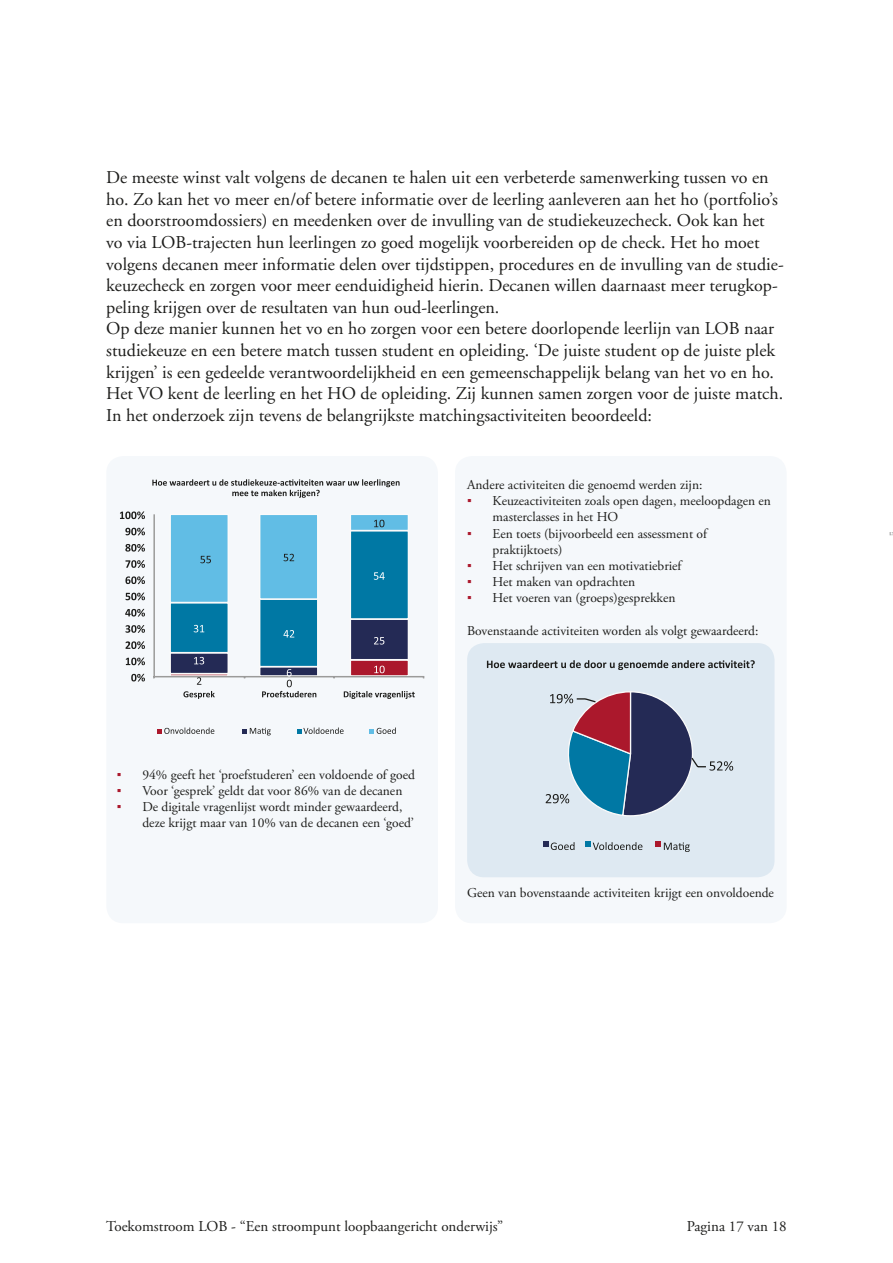
<style>
.page{position:relative;width:893px;height:1263px;background:#fff}
.page>*{position:absolute;margin:0;border:0;box-sizing:border-box;transform-origin:0 0}
.t1{font:18px/21.6px "Adobe Garamond";color:#1d1d1b}
.t2{font:15px "Adobe Garamond Pro";color:#1d1d1b}
.t3{font:13.5px/16.2px "Adobe Garamond Pro";color:#1d1d1b}
.s1{font-family:"Arial";color:#ab182c}
</style>
<div class="page">
<div style="left:106px;top:456px;width:332px;height:467px;background:#f5f8fb;border-radius:17px"></div>
<div style="left:455px;top:456px;width:332px;height:467px;background:#f5f8fb;border-radius:17px"></div>
<hr style="left:153px;top:514px;width:2px;height:163px;background:#9b9b9a">
<hr style="left:154px;top:676px;width:270px;height:1px;background:#9b9b9a">
<svg style="left:131px;top:674px;width:14px;height:7px"></svg>
<svg style="left:126px;top:657px;width:19px;height:8px"></svg>
<svg style="left:126px;top:641px;width:19px;height:8px"></svg>
<svg style="left:125px;top:625px;width:20px;height:8px"></svg>
<svg style="left:125px;top:609px;width:20px;height:8px"></svg>
<svg style="left:126px;top:593px;width:19px;height:7px"></svg>
<svg style="left:125px;top:576px;width:20px;height:8px"></svg>
<svg style="left:125px;top:560px;width:20px;height:8px"></svg>
<svg style="left:125px;top:544px;width:20px;height:8px"></svg>
<svg style="left:125px;top:528px;width:20px;height:7px"></svg>
<svg style="left:120px;top:511px;width:25px;height:8px"></svg>
<svg style="left:169px;top:515px;width:246px;height:184px"></svg>
<svg style="left:152px;top:479px;width:248px;height:19px"></svg>
<svg style="left:157px;top:727px;width:57px;height:7px"></svg>
<svg style="left:243px;top:728px;width:28px;height:7px"></svg>
<svg style="left:297px;top:727px;width:47px;height:7px"></svg>
<svg style="left:370px;top:727px;width:26px;height:7px"></svg>
<div style="left:467px;top:643px;width:307px;height:234px;background:#dee9f2;border-radius:17px"></div>
<svg style="left:546px;top:691px;width:187px;height:126px"></svg>
<svg style="left:487px;top:660px;width:268px;height:10px"></svg>
<svg style="left:543px;top:841px;width:31px;height:9px"></svg>
<svg style="left:585px;top:841px;width:57px;height:9px"></svg>
<svg style="left:656px;top:841px;width:34px;height:11px"></svg>
<p class="t1" style="left:106px;top:167px;width:679px">De meeste winst valt volgens de decanen te halen uit een verbeterde samenwerking tussen vo en ho. Zo kan het vo meer en/of betere informatie over de leerling aanleveren aan het ho (portfolio’s en doorstroomdossiers) en meedenken over de invulling van de studiekeuzecheck. Ook kan het vo via LOB-trajecten hun leerlingen zo goed mogelijk voorbereiden op de check. Het ho moet volgens decanen meer informatie delen over tijdstippen, procedures en de invulling van de studie&shy;keuzecheck en zorgen voor meer eenduidigheid hierin. Decanen willen daarnaast meer terugkop&shy;peling krijgen over de resultaten van hun oud-leerlingen.</p>
<p class="t1" style="left:106px;top:318px;width:678px">Op deze manier kunnen het vo en ho zorgen voor een betere doorlopende leerlijn van LOB naar studiekeuze en een betere match tussen student en opleiding. ‘De juiste student op de juiste plek krijgen’ is een gedeelde verantwoordelijkheid en een gemeenschappelijk belang van het vo en ho.<br>Het VO kent de leerling en het HO de opleiding. Zij kunnen samen zorgen voor de juiste match.</p>
<p class="t1" style="left:106px;top:405px;width:547px">In het onderzoek zijn tevens de belangrijkste matchingsactiviteiten beoordeeld:</p>
<p class="t3" style="left:467px;top:477px;width:237px">Andere activiteiten die genoemd werden zijn:</p>
<p class="t3" style="left:493px;top:493px;width:280px;text-indent:-26px"><span class="s1">▪</span> Keuzeactiviteiten zoals open dagen, meeloopdagen en masterclasses in het HO</p>
<p class="t3" style="left:493px;top:526px;width:216px;text-indent:-26px"><span class="s1">▪</span> Een toets (bijvoorbeeld een assessment of praktijktoets)</p>
<p class="t3" style="left:467px;top:558px;width:216px"><span class="s1">▪</span> Het schrijven van een motivatiebrief</p>
<p class="t3" style="left:467px;top:574px;width:170px"><span class="s1">▪</span> Het maken van opdrachten</p>
<p class="t3" style="left:467px;top:590px;width:210px"><span class="s1">▪</span> Het voeren van (groeps)gesprekken</p>
<p class="t3" style="left:467px;top:623px;width:293px">Bovenstaande activiteiten worden als volgt gewaardeerd:</p>
<p class="t3" style="left:117px;top:767px;width:300px"><span class="s1">▪</span> 94% geeft het ‘proefstuderen’ een voldoende of goed</p>
<p class="t3" style="left:117px;top:783px;width:287px"><span class="s1">▪</span> Voor ‘gesprek’ geldt dat voor 86% van de decanen</p>
<p class="t3" style="left:142px;top:799px;width:273px;text-indent:-26px"><span class="s1">▪</span> De digitale vragenlijst wordt minder gewaardeerd, deze krijgt maar van 10% van de decanen een ‘goed’</p>
<p class="t3" style="left:467px;top:885px;width:308px">Geen van bovenstaande activiteiten krijgt een onvoldoende</p>
<p class="t2" style="left:106px;top:1217px;width:398px">Toekomstroom LOB - “Een stroompunt loopbaangericht onderwijs”</p>
<p class="t2" style="left:687px;top:1217px;width:101px">Pagina 17 van 18</p>
</div>
